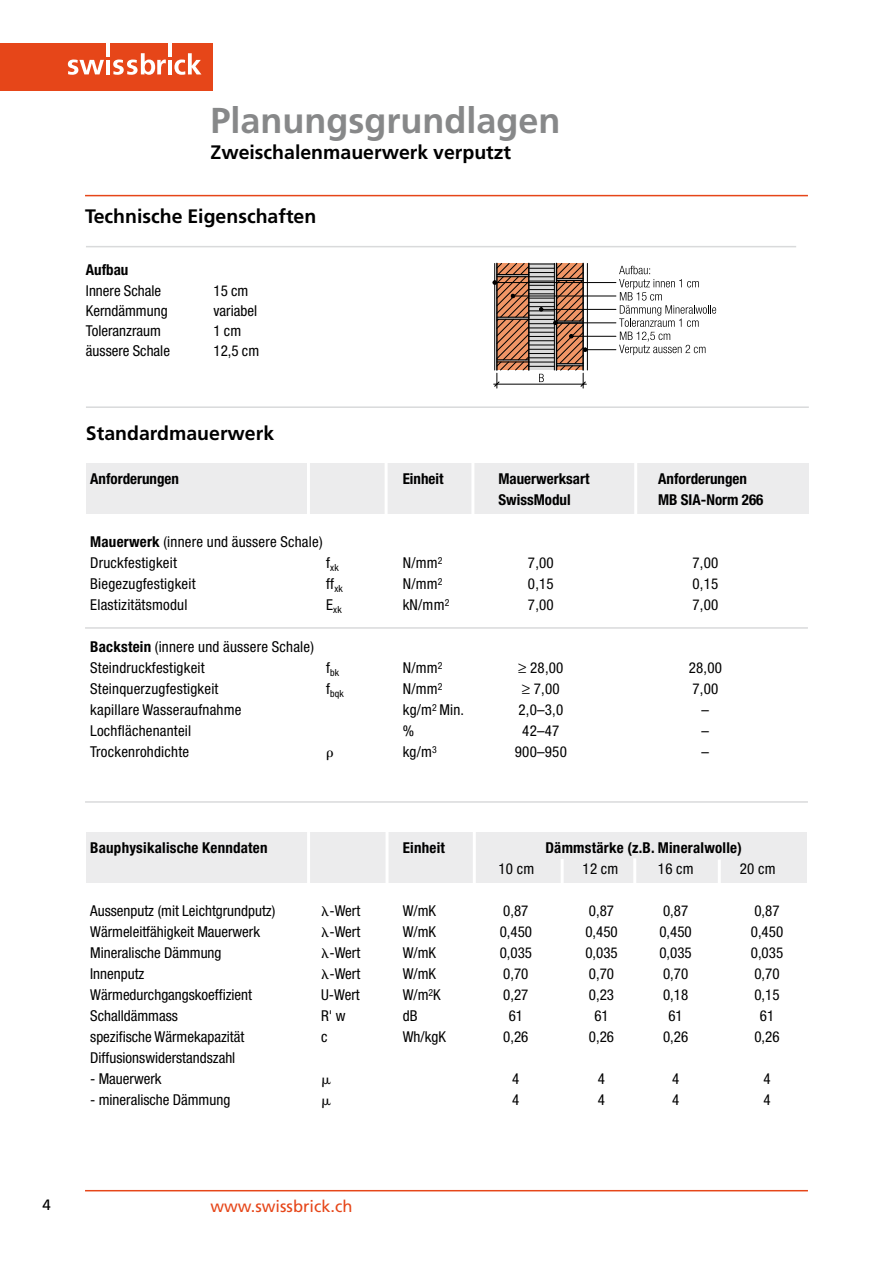
<style>
.page{position:relative;width:893px;height:1263px;background:#fff}
.page>*{position:absolute;margin:0;border:0;box-sizing:border-box;transform-origin:0 0}
.t1{font:700 36px "Frutiger";color:#878889}
.t2{font:700 19.5px "Frutiger";color:#000}
.t3{font:16.5px "Frutiger";color:#e64619}
.t4{font:condensed 15px/21px "Helvetica Neue";color:#000}
.t5{font:700 condensed 15px "Helvetica Neue";color:#000}
.t6{font:15px "Mathematical Pi One";color:#000}
.t7{font:condensed 9.75px "Helvetica Neue";letter-spacing:.015em;color:#000}
.s1{font-weight:700}
.s2{font-family:"Mathematical Pi One";font-stretch:normal}
</style>
<div class="page">
<hr style="left:85px;top:1190px;width:723px;height:1px;background:#e64619">
<hr style="left:85px;top:195px;width:723px;height:1px;background:#e64619">
<div style="left:0;top:43px;width:212px;height:47px;background:#e64619"></div>
<hr style="left:106px;top:43px;width:4px;height:14px;background:#fff">
<svg style="left:68px;top:60px;width:36px;height:15px"></svg>
<hr style="left:106px;top:60px;width:4px;height:14px;background:#fff">
<hr style="left:168px;top:60px;width:4px;height:14px;background:#fff">
<svg style="left:113px;top:53px;width:53px;height:22px"></svg>
<hr style="left:168px;top:43px;width:4px;height:14px;background:#fff">
<svg style="left:174px;top:53px;width:27px;height:22px"></svg>
<div style="left:86px;top:463px;width:723px;height:51px;background:#ececed"></div>
<hr style="left:385px;top:459px;width:3px;height:61px;background:#fff">
<hr style="left:307px;top:458px;width:3px;height:59px;background:#fff">
<hr style="left:471px;top:461px;width:3px;height:60px;background:#fff">
<hr style="left:634px;top:458px;width:3px;height:60px;background:#fff">
<div style="left:86px;top:833px;width:721px;height:50px;background:#ececed"></div>
<hr style="left:307px;top:832px;width:3px;height:60px;background:#fff">
<hr style="left:473px;top:829px;width:3px;height:65px;background:#fff">
<hr style="left:386px;top:827px;width:3px;height:65px;background:#fff">
<hr style="left:633px;top:858px;width:3px;height:30px;background:#fff">
<hr style="left:561px;top:859px;width:3px;height:29px;background:#fff">
<hr style="left:718px;top:859px;width:3px;height:30px;background:#fff">
<hr style="left:497px;top:674px;width:32px;height:1px;background:#000">
<hr style="left:497px;top:672px;width:32px;height:1px;background:#000">
<hr style="left:497px;top:632px;width:32px;height:1px;background:#000">
<hr style="left:497px;top:630px;width:32px;height:1px;background:#000">
<hr style="left:497px;top:589px;width:32px;height:1px;background:#000">
<hr style="left:497px;top:587px;width:32px;height:1px;background:#000">
<hr style="left:494px;top:698px;width:89px;height:1px;background:#000">
<svg style="left:492px;top:263px;width:224px;height:126px"></svg>
<hr style="left:86px;top:406px;width:723px;height:2px;background:#d9dadb">
<hr style="left:86px;top:246px;width:710px;height:1px;background:#d9dadb">
<hr style="left:85px;top:801px;width:723px;height:2px;background:#d9dadb">
<hr style="left:85px;top:627px;width:723px;height:2px;background:#d9dadb">
<h1 class="t1" style="left:210px;top:100px;width:352px">Planungsgrundlagen</h1>
<h2 class="t2" style="left:210px;top:141px;width:302px">Zweischalenmauerwerk verputzt</h2>
<h2 class="t2" style="left:85px;top:205px;width:233px">Technische Eigenschaften</h2>
<p class="t5" style="left:86px;top:261px;width:44px">Aufbau</p>
<p class="t4" style="left:86px;top:280px;width:77px">Innere Schale</p>
<p class="t4" style="left:214px;top:280px;width:36px">15 cm</p>
<p class="t4" style="left:86px;top:300px;width:83px">Kerndämmung</p>
<p class="t4" style="left:214px;top:300px;width:45px">variabel</p>
<p class="t4" style="left:86px;top:320px;width:76px">Toleranzraum</p>
<p class="t4" style="left:214px;top:320px;width:29px">1 cm</p>
<p class="t4" style="left:86px;top:340px;width:86px">äussere Schale</p>
<p class="t4" style="left:214px;top:340px;width:47px">12,5 cm</p>
<h2 class="t2" style="left:86px;top:422px;width:190px">Standardmauerwerk</h2>
<p class="t5" style="left:90px;top:469px;width:90px">Anforderungen</p>
<p class="t5" style="left:403px;top:469px;width:42px">Einheit</p>
<p class="t5" style="left:498px;top:469px;width:93px">Mauerwerksart</p>
<p class="t5" style="left:658px;top:469px;width:90px">Anforderungen</p>
<p class="t5" style="left:498px;top:490px;width:74px">SwissModul</p>
<p class="t5" style="left:658px;top:490px;width:107px">MB SIA-Norm 266</p>
<p class="t4" style="left:90px;top:531px;width:234px"><span class="s1">Mauerwerk</span> (innere und äussere Schale)<br>Druckfestigkeit</p>
<p class="t7" style="left:326px;top:562px;width:14px"><sup>f</sup>xk</p>
<p class="t4" style="left:403px;top:552px;width:41px">N/mm<sup>2</sup></p>
<p class="t4" style="left:528px;top:552px;width:27px">7,00</p>
<p class="t4" style="left:692px;top:552px;width:27px">7,00</p>
<p class="t4" style="left:90px;top:573px;width:107px">Biegezugfestigkeit</p>
<p class="t4" style="left:326px;top:573px;width:18px">ff<sub>xk</sub></p>
<p class="t4" style="left:403px;top:573px;width:41px">N/mm<sup>2</sup></p>
<p class="t4" style="left:528px;top:573px;width:27px">0,15</p>
<p class="t4" style="left:692px;top:573px;width:27px">0,15</p>
<p class="t4" style="left:90px;top:594px;width:99px">Elastizitätsmodul</p>
<p class="t7" style="left:326px;top:604px;width:17px"><sup>E</sup>xk</p>
<p class="t4" style="left:403px;top:594px;width:48px">kN/mm<sup>2</sup></p>
<p class="t4" style="left:528px;top:594px;width:27px">7,00</p>
<p class="t4" style="left:692px;top:594px;width:27px">7,00</p>
<p class="t4" style="left:90px;top:636px;width:225px"><span class="s1">Backstein</span> (innere und äussere Schale)<br>Steindruckfestigkeit</p>
<p class="t7" style="left:326px;top:667px;width:15px"><sup>f</sup>bk</p>
<p class="t4" style="left:403px;top:657px;width:41px">N/mm<sup>2</sup></p>
<p class="t4" style="left:518px;top:657px;width:47px">≥ 28,00</p>
<p class="t4" style="left:689px;top:657px;width:35px">28,00</p>
<p class="t4" style="left:90px;top:678px;width:130px">Steinquerzugfestigkeit</p>
<p class="t7" style="left:326px;top:688px;width:19px"><sup>f</sup>bqk</p>
<p class="t4" style="left:403px;top:678px;width:41px">N/mm<sup>2</sup></p>
<p class="t4" style="left:522px;top:678px;width:39px">≥ 7,00</p>
<p class="t4" style="left:692px;top:678px;width:27px">7,00</p>
<p class="t4" style="left:90px;top:699px;width:153px">kapillare Wasseraufnahme</p>
<p class="t4" style="left:403px;top:699px;width:63px">kg/m<sup>2</sup> Min.</p>
<p class="t4" style="left:518px;top:699px;width:46px">2,0–3,0</p>
<p class="t4" style="left:702px;top:699px;width:9px">–</p>
<p class="t4" style="left:90px;top:720px;width:103px">Lochflächenanteil</p>
<p class="t4" style="left:403px;top:720px;width:13px">%</p>
<p class="t4" style="left:522px;top:720px;width:39px">42–47</p>
<p class="t4" style="left:702px;top:720px;width:9px">–</p>
<p class="t4" style="left:90px;top:741px;width:100px">Trockenrohdichte</p>
<p class="t6" style="left:326px;top:745px;width:9px">R</p>
<p class="t4" style="left:403px;top:741px;width:36px">kg/m<sup>3</sup></p>
<p class="t4" style="left:515px;top:741px;width:54px">900–950</p>
<p class="t4" style="left:702px;top:741px;width:9px">–</p>
<p class="t5" style="left:90px;top:838px;width:179px">Bauphysikalische Kenndaten</p>
<p class="t5" style="left:403px;top:838px;width:44px">Einheit</p>
<p class="t5" style="left:545px;top:838px;width:198px">Dämmstärke (z.B. Mineralwolle)</p>
<p class="t4" style="left:498px;top:858px;width:37px">10 cm</p>
<p class="t4" style="left:583px;top:858px;width:37px">12 cm</p>
<p class="t4" style="left:658px;top:858px;width:37px">16 cm</p>
<p class="t4" style="left:740px;top:858px;width:37px">20 cm</p>
<p class="t4" style="left:90px;top:900px;width:187px">Aussenputz (mit Leichtgrundputz)</p>
<p class="t4" style="left:321px;top:900px;width:41px"><span class="s2">L</span>-Wert</p>
<p class="t4" style="left:403px;top:900px;width:35px">W/mK</p>
<p class="t4" style="left:503px;top:900px;width:27px">0,87</p>
<p class="t4" style="left:589px;top:900px;width:27px">0,87</p>
<p class="t4" style="left:663px;top:900px;width:27px">0,87</p>
<p class="t4" style="left:754px;top:900px;width:27px">0,87</p>
<p class="t4" style="left:90px;top:921px;width:171px">Wärmeleitfähigkeit Mauerwerk</p>
<p class="t4" style="left:321px;top:921px;width:41px"><span class="s2">L</span>-Wert</p>
<p class="t4" style="left:403px;top:921px;width:35px">W/mK</p>
<p class="t4" style="left:500px;top:921px;width:34px">0,450</p>
<p class="t4" style="left:585px;top:921px;width:34px">0,450</p>
<p class="t4" style="left:659px;top:921px;width:34px">0,450</p>
<p class="t4" style="left:751px;top:921px;width:34px">0,450</p>
<p class="t4" style="left:90px;top:942px;width:133px">Mineralische Dämmung</p>
<p class="t4" style="left:321px;top:942px;width:41px"><span class="s2">L</span>-Wert</p>
<p class="t4" style="left:403px;top:942px;width:35px">W/mK</p>
<p class="t4" style="left:500px;top:942px;width:34px">0,035</p>
<p class="t4" style="left:585px;top:942px;width:34px">0,035</p>
<p class="t4" style="left:659px;top:942px;width:34px">0,035</p>
<p class="t4" style="left:751px;top:942px;width:34px">0,035</p>
<p class="t4" style="left:90px;top:963px;width:56px">Innenputz</p>
<p class="t4" style="left:321px;top:963px;width:41px"><span class="s2">L</span>-Wert</p>
<p class="t4" style="left:403px;top:963px;width:35px">W/mK</p>
<p class="t4" style="left:503px;top:963px;width:27px">0,70</p>
<p class="t4" style="left:589px;top:963px;width:27px">0,70</p>
<p class="t4" style="left:663px;top:963px;width:27px">0,70</p>
<p class="t4" style="left:754px;top:963px;width:27px">0,70</p>
<p class="t4" style="left:90px;top:984px;width:163px">Wärmedurchgangskoeffizient</p>
<p class="t4" style="left:321px;top:984px;width:40px">U-Wert</p>
<p class="t4" style="left:403px;top:984px;width:40px">W/m<sup>2</sup>K</p>
<p class="t4" style="left:503px;top:984px;width:27px">0,27</p>
<p class="t4" style="left:589px;top:984px;width:27px">0,23</p>
<p class="t4" style="left:663px;top:984px;width:27px">0,18</p>
<p class="t4" style="left:754px;top:984px;width:27px">0,15</p>
<p class="t4" style="left:90px;top:1005px;width:89px">Schalldämmass</p>
<p class="t4" style="left:321px;top:1005px;width:26px">R' w</p>
<p class="t4" style="left:403px;top:1005px;width:16px">dB</p>
<p class="t4" style="left:509px;top:1005px;width:16px">61</p>
<p class="t4" style="left:594px;top:1005px;width:16px">61</p>
<p class="t4" style="left:668px;top:1005px;width:16px">61</p>
<p class="t4" style="left:760px;top:1005px;width:16px">61</p>
<p class="t4" style="left:90px;top:1026px;width:156px">spezifische Wärmekapazität</p>
<p class="t4" style="left:321px;top:1026px;width:8px">c</p>
<p class="t4" style="left:403px;top:1026px;width:45px">Wh/kgK</p>
<p class="t4" style="left:503px;top:1026px;width:27px">0,26</p>
<p class="t4" style="left:589px;top:1026px;width:27px">0,26</p>
<p class="t4" style="left:663px;top:1026px;width:27px">0,26</p>
<p class="t4" style="left:754px;top:1026px;width:27px">0,26</p>
<p class="t4" style="left:90px;top:1047px;width:147px">Diffusionswiderstandszahl</p>
<p class="t4" style="left:90px;top:1068px;width:73px">- Mauerwerk</p>
<p class="t6" style="left:321px;top:1072px;width:12px">M</p>
<p class="t4" style="left:512px;top:1068px;width:9px">4</p>
<p class="t4" style="left:598px;top:1068px;width:9px">4</p>
<p class="t4" style="left:672px;top:1068px;width:9px">4</p>
<p class="t4" style="left:763px;top:1068px;width:9px">4</p>
<p class="t4" style="left:90px;top:1089px;width:142px">- mineralische Dämmung</p>
<p class="t6" style="left:321px;top:1093px;width:12px">M</p>
<p class="t4" style="left:512px;top:1089px;width:9px">4</p>
<p class="t4" style="left:598px;top:1089px;width:9px">4</p>
<p class="t4" style="left:672px;top:1089px;width:9px">4</p>
<p class="t4" style="left:763px;top:1089px;width:9px">4</p>
<p class="t3" style="left:210px;top:1196px;width:144px">www.swissbrick.ch</p>
</div>
